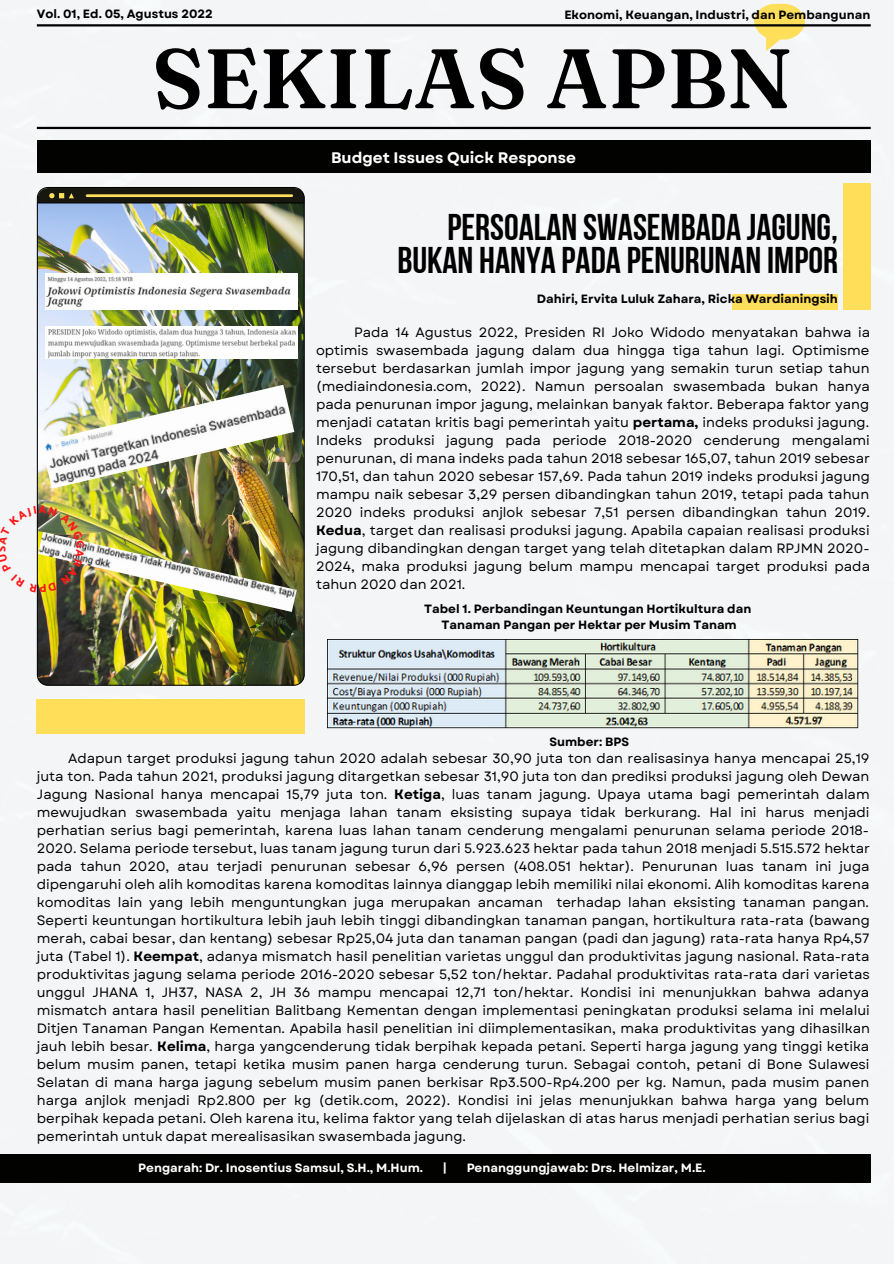
<style>
.page{position:relative;width:894px;height:1264px;background:#fff}
.page>*{position:absolute;margin:0;border:0;box-sizing:border-box;transform-origin:0 0}
.t1{font:600 84px "Fraunces 9 pt";color:#000}
.t2{font:37.05px/32.5px "Bebas Neue Cyrillic";color:#000;text-align:right}
.t3{font:700 15.3px "Garet";color:#fff}
.t4{font:13.5px/18px "Garet";color:#000;text-align:justify}
.t5{font:700 12px/16px "Garet";color:#000;text-align:center}
.t6{font:700 12px "Garet";color:#fff}
.t7{font:800 11.25px "Catamaran";color:#ff1616}
.s1{font-weight:700}
</style>
<div class="page">
<div style="left:0;top:0;width:893px;height:1263px;background:#f4f5f7"></div>
<svg style="left:754px;top:4px;width:50px;height:47px"></svg>
<hr style="left:37px;top:24px;width:833px;height:2px;background:#000">
<div style="left:37px;top:140px;width:833px;height:33px;background:#020301"></div>
<hr style="left:37px;top:127px;width:833px;height:2px;background:#000">
<div style="left:0;top:1154px;width:870px;height:28px;background:#020301"></div>
<img style="left:37px;top:187px;width:267px;height:498px">
<svg style="left:38px;top:188px;width:266px;height:15px;background:#1d1c13"></svg>
<hr style="left:86px;top:194px;width:207px;height:3px;background:#ffde59">
<div style="left:37px;top:699px;width:268px;height:35px;background:#ffde59"></div>
<div style="left:843px;top:183px;width:27px;height:127px;background:#ffde59"></div>
<div style="left:731px;top:294px;width:106px;height:15px;background:#ffde59"></div>
<img style="left:327px;top:639px;width:531px;height:89px">
<img style="left:46px;top:274px;width:252px;height:36px">
<img style="left:46px;top:326px;width:252px;height:32px">
<img style="left:41px;top:385px;width:253px;height:104px">
<img style="left:38px;top:532px;width:259px;height:80px">
<img style="left:0;top:505px;width:84px;height:87px">
<p class="t7" style="left:-5px;top:552px;width:8px;rotate:-90deg">S</p>
<p class="t5" style="left:37px;top:6px;width:177px">Vol. 01, Ed. 05, Agustus 2022</p>
<p class="t5" style="left:564px;top:7px;width:307px">Ekonomi, Keuangan, Industri, dan Pembangunan</p>
<h1 class="t1" style="left:152px;top:26px;width:641px">SEKILAS APBN</h1>
<p class="t3" style="left:331px;top:146px;width:246px">Budget Issues Quick Response</p>
<h2 class="t2" style="left:397px;top:214px;width:442px">PERSOALAN SWASEMBADA JAGUNG,<br>BUKAN HANYA PADA PENURUNAN IMPOR</h2>
<p class="t5" style="left:536px;top:290px;width:302px">Dahiri, Ervita Luluk Zahara, Ricka Wardianingsih</p>
<p class="t4" style="left:316px;top:323px;width:555px;text-indent:38px">Pada 14 Agustus 2022, Presiden RI Joko Widodo menyatakan bahwa ia optimis swasembada jagung dalam dua hingga tiga tahun lagi. Optimisme tersebut berdasarkan jumlah impor jagung yang semakin turun setiap tahun (mediaindonesia.com, 2022). Namun persoalan swasembada bukan hanya pada penurunan impor jagung, melainkan banyak faktor. Beberapa faktor yang menjadi catatan kritis bagi pemerintah yaitu <span class="s1">pertama,</span> indeks produksi jagung.<br>Indeks produksi jagung pada periode 2018-2020 cenderung mengalami penurunan, di mana indeks pada tahun 2018 sebesar 165,07, tahun 2019 sebesar 170,51, dan tahun 2020 sebesar 157,69. Pada tahun 2019 indeks produksi jagung mampu naik sebesar 3,29 persen dibandingkan tahun 2019, tetapi pada tahun 2020 indeks produksi anjlok sebesar 7,51 persen dibandingkan tahun 2019.<br><span class="s1">Kedua</span>, target dan realisasi produksi jagung. Apabila capaian realisasi produksi jagung dibandingkan dengan target yang telah ditetapkan dalam RPJMN 2020- 2024, maka produksi jagung belum mampu mencapai target produksi pada tahun 2020 dan 2021.</p>
<p class="t5" style="left:424px;top:601px;width:328px">Tabel 1. Perbandingan Keuntungan Hortikultura dan<br>Tanaman Pangan per Hektar per Musim Tanam</p>
<p class="t5" style="left:549px;top:733px;width:81px">Sumber: BPS</p>
<p class="t4" style="left:37px;top:749px;width:834px;text-indent:31px">Adapun target produksi jagung tahun 2020 adalah sebesar 30,90 juta ton dan realisasinya hanya mencapai 25,19 juta ton. Pada tahun 2021, produksi jagung ditargetkan sebesar 31,90 juta ton dan prediksi produksi jagung oleh Dewan Jagung Nasional hanya mencapai 15,79 juta ton. <span class="s1">Ketiga</span>, luas tanam jagung. Upaya utama bagi pemerintah dalam mewujudkan swasembada yaitu menjaga lahan tanam eksisting supaya tidak berkurang. Hal ini harus menjadi perhatian serius bagi pemerintah, karena luas lahan tanam cenderung mengalami penurunan selama periode 2018- 2020. Selama periode tersebut, luas tanam jagung turun dari 5.923.623 hektar pada tahun 2018 menjadi 5.515.572 hektar pada tahun 2020, atau terjadi penurunan sebesar 6,96 persen (408.051 hektar). Penurunan luas tanam ini juga dipengaruhi oleh alih komoditas karena komoditas lainnya dianggap lebih memiliki nilai ekonomi. Alih komoditas karena komoditas lain yang lebih menguntungkan juga merupakan ancaman terhadap lahan eksisting tanaman pangan.<br>Seperti keuntungan hortikultura lebih jauh lebih tinggi dibandingkan tanaman pangan, hortikultura rata-rata (bawang merah, cabai besar, dan kentang) sebesar Rp25,04 juta dan tanaman pangan (padi dan jagung) rata-rata hanya Rp4,57 juta (Tabel 1). <span class="s1">Keempat</span>, adanya mismatch hasil penelitian varietas unggul dan produktivitas jagung nasional. Rata-rata produktivitas jagung selama periode 2016-2020 sebesar 5,52 ton/hektar. Padahal produktivitas rata-rata dari varietas unggul JHANA 1, JH37, NASA 2, JH 36 mampu mencapai 12,71 ton/hektar. Kondisi ini menunjukkan bahwa adanya mismatch antara hasil penelitian Balitbang Kementan dengan implementasi peningkatan produksi selama ini melalui Ditjen Tanaman Pangan Kementan. Apabila hasil penelitian ini diimplementasikan, maka produktivitas yang dihasilkan jauh lebih besar. <span class="s1">Kelima</span>, harga yangcenderung tidak berpihak kepada petani. Seperti harga jagung yang tinggi ketika belum musim panen, tetapi ketika musim panen harga cenderung turun. Sebagai contoh, petani di Bone Sulawesi Selatan di mana harga jagung sebelum musim panen berkisar Rp3.500-Rp4.200 per kg. Namun, pada musim panen harga anjlok menjadi Rp2.800 per kg (detik.com, 2022). Kondisi ini jelas menunjukkan bahwa harga yang belum berpihak kepada petani. Oleh karena itu, kelima faktor yang telah dijelaskan di atas harus menjadi perhatian serius bagi pemerintah untuk dapat merealisasikan swasembada jagung.</p>
<p class="t6" style="left:138px;top:1158px;width:286px">Pengarah: Dr. Inosentius Samsul, S.H., M.Hum.</p>
<p class="t6" style="left:442px;top:1158px;width:6px">|</p>
<p class="t6" style="left:466px;top:1158px;width:240px">Penanggungjawab: Drs. Helmizar, M.E.</p>
</div>
